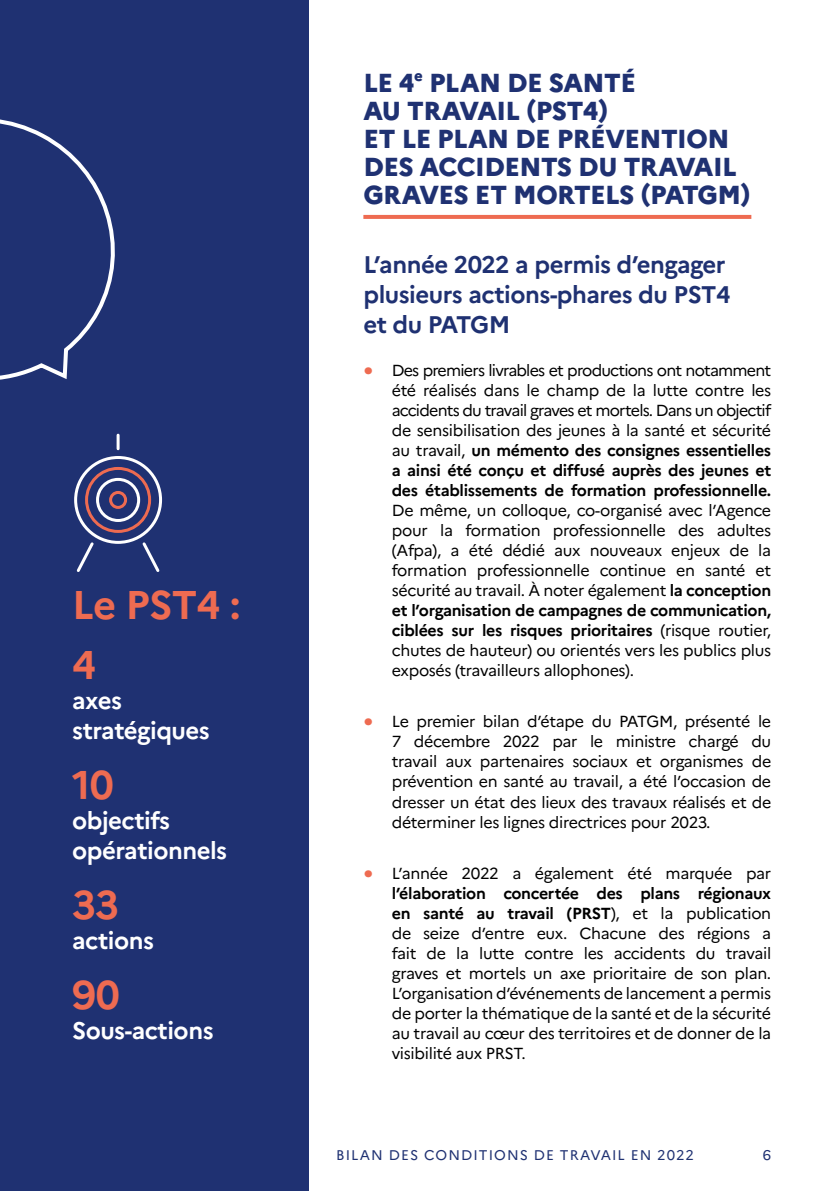
<style>
.page{position:relative;width:840px;height:1191px;background:#fff}
.page>*{position:absolute;margin:0;border:0;box-sizing:border-box;transform-origin:0 0}
.t1{font:700 40px "Marianne";letter-spacing:-.02em;color:#ee6b51}
.t2{font:800 26px/28px "Marianne";letter-spacing:-.02em;color:#1f3172}
.t3{font:700 24px/30px "Marianne";letter-spacing:-.02em;color:#1f3172}
.t4{font:700 24px/30px "Marianne";letter-spacing:-.02em;color:#fff}
.t5{font:16px/20px "Marianne";letter-spacing:-.02em;color:#000;text-align:justify}
.t6{font:14px "Marianne";letter-spacing:.075em;color:#1f3172}
.s1{font-size:28px;color:#ee6b51}
.s2{font-weight:700}
</style>
<div class="page">
<div style="left:0;top:0;width:308px;height:1191px;background:#1f3172"></div>
<svg style="left:0;top:119px;width:115px;height:261px"></svg>
<svg style="left:363px;top:215px;width:388px;height:4px;fill:#ee6b51"></svg>
<div style="left:109px;top:491px;width:18px;height:18px;border:3px solid #ee6b51;border-radius:50%"></div>
<div style="left:74px;top:456px;width:88px;height:88px;border:3px solid #fff;border-radius:50%"></div>
<div style="left:85px;top:467px;width:66px;height:66px;border:3px solid #ee6b51;border-radius:50%"></div>
<div style="left:96px;top:478px;width:44px;height:44px;border:3px solid #fff;border-radius:50%"></div>
<svg style="left:142px;top:542px;width:18px;height:30px"></svg>
<svg style="left:76px;top:542px;width:18px;height:30px"></svg>
<hr style="left:116px;top:435px;width:3px;height:14px;background:#fff">
<h4 class="t1" style="left:72px;top:574px;width:170px">Le PST4 :</h4>
<p class="t1" style="left:72px;top:634px;width:25px">4</p>
<p class="t4" style="left:72px;top:683px;width:139px">axes stratégiques</p>
<p class="t1" style="left:72px;top:754px;width:43px">10</p>
<p class="t4" style="left:72px;top:803px;width:156px">objectifs opérationnels</p>
<p class="t1" style="left:72px;top:874px;width:49px">33</p>
<p class="t4" style="left:72px;top:923px;width:83px">actions</p>
<p class="t1" style="left:72px;top:964px;width:49px">90</p>
<p class="t4" style="left:72px;top:1013px;width:143px">Sous-actions</p>
<h2 class="t2" style="left:363px;top:66px;width:389px">LE 4<sup>e</sup> PLAN DE SANTÉ<br>AU TRAVAIL (PST4)<br>ET LE PLAN DE PRÉVENTION<br>DES ACCIDENTS DU TRAVAIL<br>GRAVES ET MORTELS (PATGM)</h2>
<h3 class="t3" style="left:363px;top:248px;width:368px">L’année 2022 a permis d’engager plusieurs actions-phares du PST4 et du PATGM</h3>
<p class="t5" style="left:391px;top:359px;width:381px;text-indent:-28px"><span class="s1">•</span> Des premiers livrables et productions ont notamment été réalisés dans le champ de la lutte contre les accidents du travail graves et mortels. Dans un objectif de sensibilisation des jeunes à la santé et sécurité au travail, <span class="s2">un mémento des consignes essentielles a ainsi été conçu et diffusé auprès des jeunes et des établissements de formation professionnelle.<br></span>De même, un colloque, co-organisé avec l’Agence pour la formation professionnelle des adultes (Afpa), a été dédié aux nouveaux enjeux de la formation professionnelle continue en santé et sécurité au travail. À noter également <span class="s2">la conception et l’organisation de campagnes de communication, ciblées sur les risques prioritaires</span> (risque routier, chutes de hauteur) ou orientés vers les publics plus exposés (travailleurs allophones).</p>
<p class="t5" style="left:391px;top:710px;width:381px;text-indent:-28px"><span class="s1">•</span> Le premier bilan d’étape du PATGM, présenté le 7 décembre 2022 par le ministre chargé du travail aux partenaires sociaux et organismes de prévention en santé au travail, a été l’occasion de dresser un état des lieux des travaux réalisés et de déterminer les lignes directrices pour 2023.</p>
<p class="t5" style="left:391px;top:862px;width:381px;text-indent:-28px"><span class="s1">•</span> L’année 2022 a également été marquée par <span class="s2">l’élaboration concertée des plans régionaux en santé au travail (PRST</span>), et la publication de seize d’entre eux. Chacune des régions a fait de la lutte contre les accidents du travail graves et mortels un axe prioritaire de son plan.<br>L’organisation d’événements de lancement a permis de porter la thématique de la santé et de la sécurité au travail au cœur des territoires et de donner de la visibilité aux PRST.</p>
<p class="t6" style="left:336px;top:1143px;width:359px">BILAN DES CONDITIONS DE TRAVAIL EN 2022</p>
<p class="t6" style="left:762px;top:1143px;width:10px">6</p>
</div>
